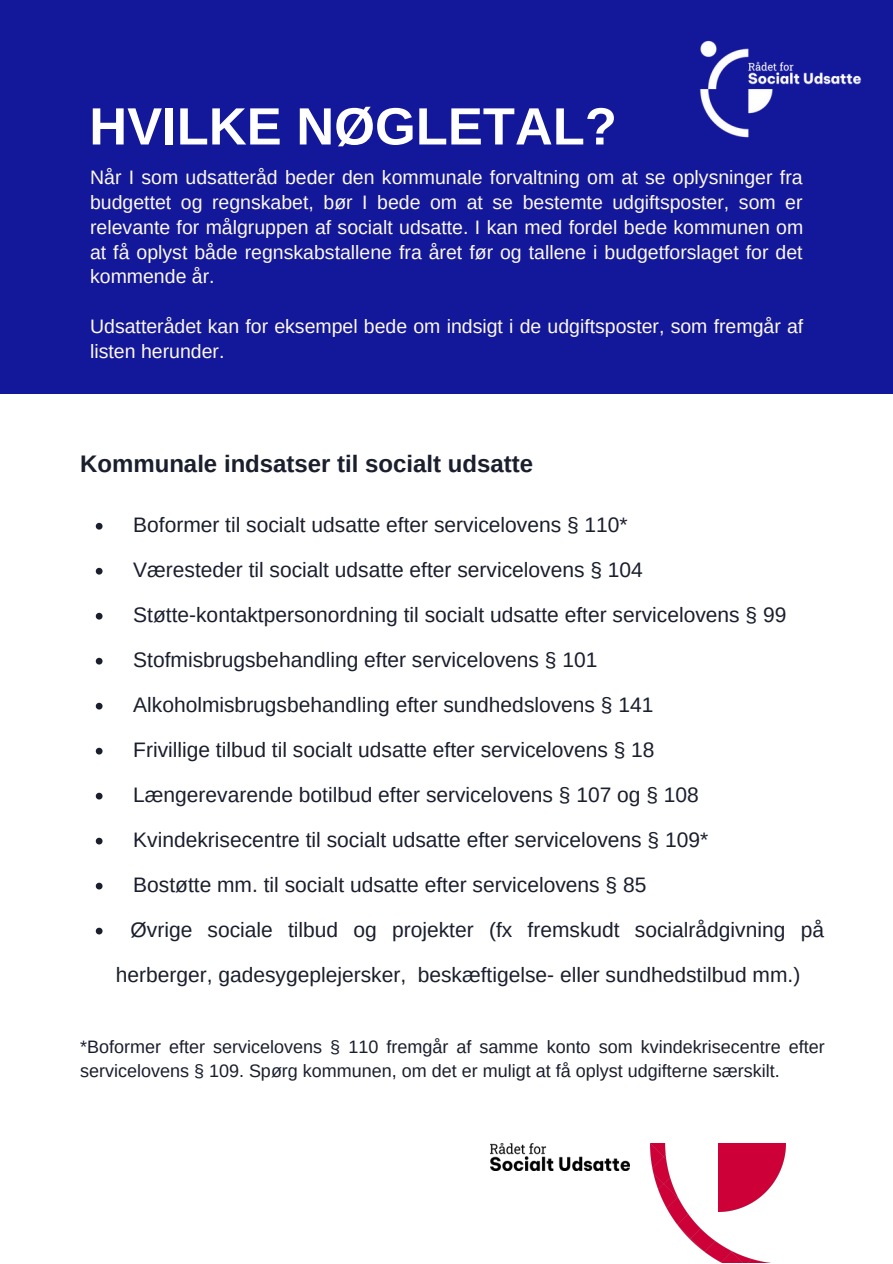
<style>
.page{position:relative;width:893px;height:1264px;background:#fff}
.page>*{position:absolute;margin:0;border:0;box-sizing:border-box;transform-origin:0 0}
.t1{font:700 52.5px "Arimo";color:#fff}
.t2{font:700 24px "Arimo";color:#1a1e2d}
.t3{font:21px/45px "Arimo";color:#1a1e2d}
.t4{font:19.5px/24.8px "Arimo";color:#fdf9ee;text-align:justify}
.t5{font:18px/24.8px "Arimo";color:#1a1e2d}
</style>
<div class="page">
<div style="left:0;top:0;width:892px;height:1262px;background:#131799"></div>
<div style="left:0;top:394px;width:892px;height:868px;background:#fff"></div>
<img style="left:650px;top:1143px;width:135px;height:119px">
<img style="left:490px;top:1143px;width:139px;height:26px">
<img style="left:700px;top:40px;width:162px;height:98px">
<svg style="left:96px;top:523px;width:6px;height:6px"></svg>
<svg style="left:96px;top:568px;width:6px;height:6px"></svg>
<svg style="left:96px;top:613px;width:6px;height:6px"></svg>
<svg style="left:96px;top:657px;width:6px;height:7px"></svg>
<svg style="left:96px;top:702px;width:6px;height:7px"></svg>
<svg style="left:96px;top:747px;width:6px;height:7px"></svg>
<svg style="left:96px;top:792px;width:6px;height:7px"></svg>
<svg style="left:96px;top:837px;width:6px;height:7px"></svg>
<svg style="left:96px;top:882px;width:6px;height:7px"></svg>
<svg style="left:96px;top:927px;width:6px;height:7px"></svg>
<p class="t1" style="left:89px;top:97px;width:529px">HVILKE NØGLETAL?</p>
<p class="t4" style="left:90px;top:165px;width:714px">Når I som udsatteråd beder den kommunale forvaltning om at se oplysninger fra budgettet og regnskabet, bør I bede om at se bestemte udgiftsposter, som er relevante for målgruppen af socialt udsatte. I kan med fordel bede kommunen om at få oplyst både regnskabstallene fra året før og tallene i budgetforslaget for det kommende år.</p>
<p class="t4" style="left:90px;top:314px;width:714px">Udsatterådet kan for eksempel bede om indsigt i de udgiftsposter, som fremgår af listen herunder.</p>
<p class="t2" style="left:80px;top:450px;width:454px">Kommunale indsatser til socialt udsatte</p>
<p class="t3" style="left:133px;top:502px;width:496px">Boformer til socialt udsatte efter servicelovens § 110*</p>
<p class="t3" style="left:133px;top:547px;width:511px">Væresteder til socialt udsatte efter servicelovens § 104</p>
<p class="t3" style="left:133px;top:592px;width:654px">Støtte-kontaktpersonordning til socialt udsatte efter servicelovens § 99</p>
<p class="t3" style="left:133px;top:637px;width:465px">Stofmisbrugsbehandling efter servicelovens § 101</p>
<p class="t3" style="left:133px;top:682px;width:521px">Alkoholmisbrugsbehandling efter sundhedslovens § 141</p>
<p class="t3" style="left:133px;top:727px;width:523px">Frivillige tilbud til socialt udsatte efter servicelovens § 18</p>
<p class="t3" style="left:133px;top:772px;width:567px">Længerevarende botilbud efter servicelovens § 107 og § 108</p>
<p class="t3" style="left:133px;top:817px;width:576px">Kvindekrisecentre til socialt udsatte efter servicelovens § 109*</p>
<p class="t3" style="left:133px;top:862px;width:514px">Bostøtte mm. til socialt udsatte efter servicelovens § 85</p>
<p class="t3" style="left:116px;top:906px;width:709px;text-indent:15px">Øvrige sociale tilbud og projekter (fx fremskudt socialrådgivning på herberger, gadesygeplejersker, beskæftigelse- eller sundhedstilbud mm.)</p>
<p class="t5" style="left:80px;top:1033px;width:746px">*Boformer efter servicelovens § 110 fremgår af samme konto som kvindekrisecentre efter servicelovens § 109. Spørg kommunen, om det er muligt at få oplyst udgifterne særskilt.</p>
</div>
